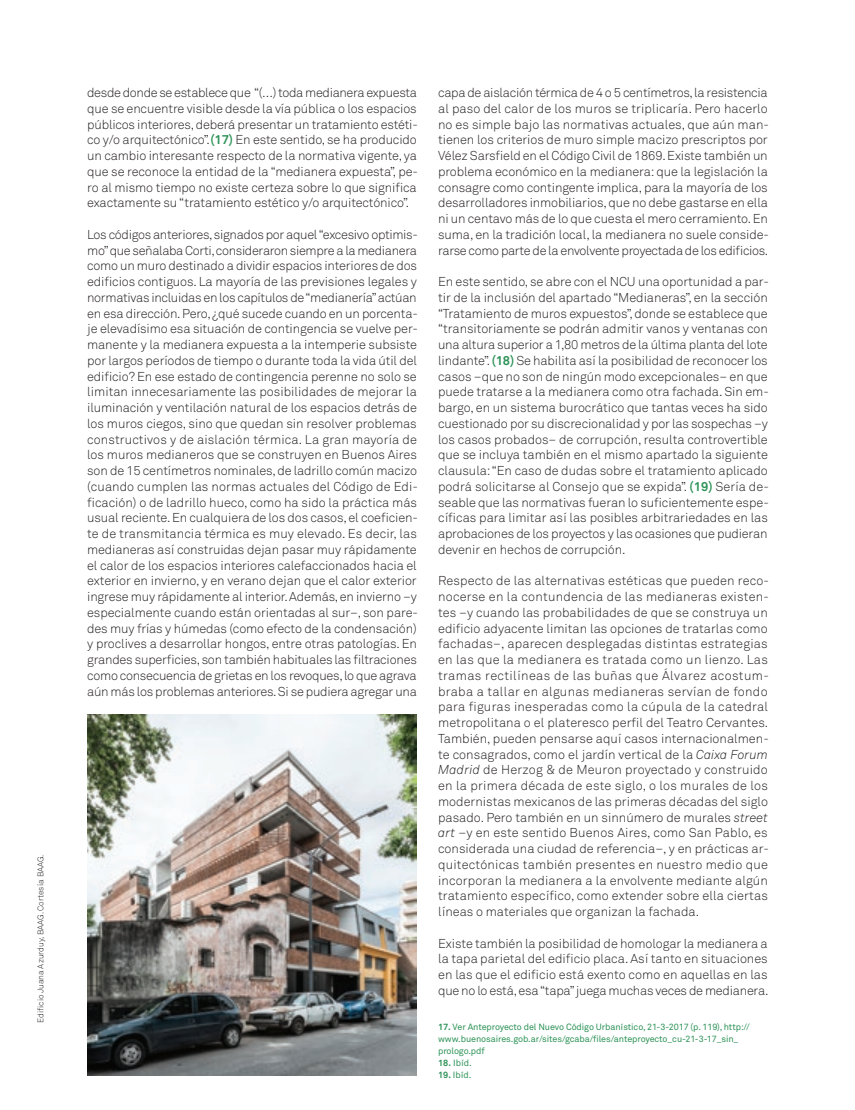
<style>
.page{position:relative;width:855px;height:1110px;background:#fff}
.page>*{position:absolute;margin:0;border:0;box-sizing:border-box;transform-origin:0 0}
.TEXTO_Revista_sans{font:300 12.75px/15.8px "Akkurat";letter-spacing:-.02em;color:#231f20;text-align:justify}
.t1{font:9px/12px "Akkurat";letter-spacing:-.01em;color:#2e9358}
.TEXTO_Revista_sans-2{font:300 8.25px "Akkurat";color:#231f20}
.s1{font-weight:700;color:#2e9358}
.s2{font-style:italic}
.s3{font-weight:700}
</style>
<div class="page">
<img style="left:87px;top:714px;width:330px;height:362px">
<p class="TEXTO_Revista_sans-2" style="left:36px;top:1023px;width:170px;rotate:-90deg">Edificio Juana Azurduy, BAAG. Cortesía BAAG.</p>
<p class="TEXTO_Revista_sans" style="left:87px;top:85px;width:332px">desde donde se establece que “(…) toda medianera expuesta que se encuentre visible desde la vía pública o los espacios públicos interiores, deberá presentar un tratamiento estéti&shy;co y/o arquitectónico”.<span class="s1">(17)</span> En este sentido, se ha producido un cambio interesante respecto de la normativa vigente, ya que se reconoce la entidad de la “medianera expuesta”, pe&shy;ro al mismo tiempo no existe certeza sobre lo que significa exactamente su “tratamiento estético y/o arquitectónico”.</p>
<p class="TEXTO_Revista_sans" style="left:87px;top:227px;width:332px">Los códigos anteriores, signados por aquel “excesivo optimis&shy;mo” que señalaba Corti, consideraron siempre a la medianera como un muro destinado a dividir espacios interiores de dos edificios contiguos. La mayoría de las previsiones legales y normativas incluidas en los capítulos de “medianería” actúan en esa dirección. Pero, ¿qué sucede cuando en un porcenta&shy;je elevadísimo esa situación de contingencia se vuelve per&shy;manente y la medianera expuesta a la intemperie subsiste por largos períodos de tiempo o durante toda la vida útil del edificio? En ese estado de contingencia perenne no solo se limitan innecesariamente las posibilidades de mejorar la iluminación y ventilación natural de los espacios detrás de los muros ciegos, sino que quedan sin resolver problemas constructivos y de aislación térmica. La gran mayoría de los muros medianeros que se construyen en Buenos Aires son de 15 centímetros nominales, de ladrillo común macizo (cuando cumplen las normas actuales del Código de Edi&shy;ficación) o de ladrillo hueco, como ha sido la práctica más usual reciente. En cualquiera de los dos casos, el coeficien&shy;te de transmitancia térmica es muy elevado. Es decir, las medianeras así construidas dejan pasar muy rápidamente el calor de los espacios interiores calefaccionados hacia el exterior en invierno, y en verano dejan que el calor exterior ingrese muy rápidamente al interior. Además, en invierno –y especialmente cuando están orientadas al sur–, son pare&shy;des muy frías y húmedas (como efecto de la condensación) y proclives a desarrollar hongos, entre otras patologías. En grandes superficies, son también habituales las filtraciones como consecuencia de grietas en los revoques, lo que agrava aún más los problemas anteriores. Si se pudiera agregar una</p>
<p class="TEXTO_Revista_sans" style="left:438px;top:85px;width:332px">capa de aislación térmica de 4 o 5 centímetros, la resistencia al paso del calor de los muros se triplicaría. Pero hacerlo no es simple bajo las normativas actuales, que aún man&shy;tienen los criterios de muro simple macizo prescriptos por Vélez Sarsfield en el Código Civil de 1869. Existe también un problema económico en la medianera: que la legislación la consagre como contingente implica, para la mayoría de los desarrolladores inmobiliarios, que no debe gastarse en ella ni un centavo más de lo que cuesta el mero cerramiento. En suma, en la tradición local, la medianera no suele conside&shy;rarse como parte de la envolvente proyectada de los edificios.</p>
<p class="TEXTO_Revista_sans" style="left:438px;top:274px;width:332px">En este sentido, se abre con el NCU una oportunidad a par&shy;tir de la inclusión del apartado “Medianeras”, en la sección “Tratamiento de muros expuestos”, donde se establece que “transitoriamente se podrán admitir vanos y ventanas con una altura superior a 1,80 metros de la última planta del lote lindante”. <span class="s1">(18)</span> Se habilita así la posibilidad de reconocer los casos –que no son de ningún modo excepcionales– en que puede tratarse a la medianera como otra fachada. Sin em&shy;bargo, en un sistema burocrático que tantas veces ha sido cuestionado por su discrecionalidad y por las sospechas –y los casos probados– de corrupción, resulta controvertible que se incluya también en el mismo apartado la siguiente clausula: “En caso de dudas sobre el tratamiento aplicado podrá solicitarse al Consejo que se expida”. <span class="s1">(19)</span> Sería de&shy;seable que las normativas fueran lo suficientemente espe&shy;cíficas para limitar así las posibles arbitrariedades en las aprobaciones de los proyectos y las ocasiones que pudieran devenir en hechos de corrupción.</p>
<p class="TEXTO_Revista_sans" style="left:438px;top:573px;width:332px">Respecto de las alternativas estéticas que pueden reco&shy;nocerse en la contundencia de las medianeras existen&shy;tes –y cuando las probabilidades de que se construya un edificio adyacente limitan las opciones de tratarlas como fachadas–, aparecen desplegadas distintas estrategias en las que la medianera es tratada como un lienzo. Las tramas rectilíneas de las buñas que Álvarez acostum&shy;braba a tallar en algunas medianeras servían de fondo para figuras inesperadas como la cúpula de la catedral metropolitana o el plateresco perfil del Teatro Cervantes.<br>También, pueden pensarse aquí casos internacionalmen&shy;te consagrados, como el jardín vertical de la <span class="s2">Caixa Forum Madrid</span> de Herzog &amp; de Meuron proyectado y construido en la primera década de este siglo, o los murales de los modernistas mexicanos de las primeras décadas del siglo pasado. Pero también en un sinnúmero de murales <span class="s2">street art</span> –y en este sentido Buenos Aires, como San Pablo, es considerada una ciudad de referencia–, y en prácticas ar&shy;quitectónicas también presentes en nuestro medio que incorporan la medianera a la envolvente mediante algún tratamiento específico, como extender sobre ella ciertas líneas o materiales que organizan la fachada.</p>
<p class="TEXTO_Revista_sans" style="left:438px;top:935px;width:332px">Existe también la posibilidad de homologar la medianera a la tapa parietal del edificio placa. Así tanto en situaciones en las que el edificio está exento como en aquellas en las que no lo está, esa “tapa” juega muchas veces de medianera.</p>
<p class="t1" style="left:438px;top:1021px;width:313px"><span class="s3">17.</span> Ver Anteproyecto del Nuevo Código Urbanístico, 21-3-2017 (p. 119), http:// www.buenosaires.gob.ar/sites/gcaba/files/anteproyecto_cu-21-3-17_sin_ prologo.pdf</p>
<p class="t1" style="left:438px;top:1057px;width:35px"><span class="s3">18.</span> Ibíd.</p>
<p class="t1" style="left:438px;top:1069px;width:35px"><span class="s3">19.</span> Ibíd.</p>
</div>
